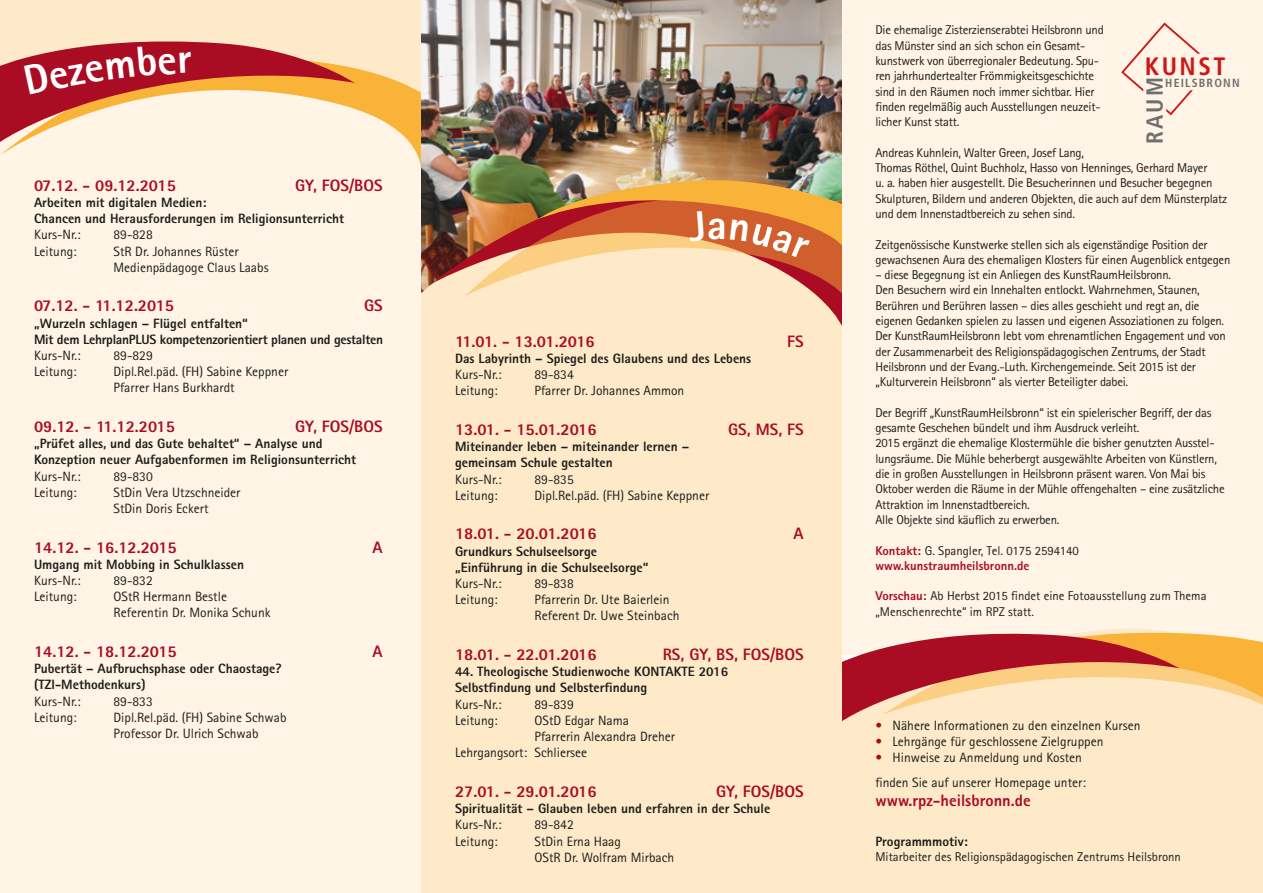
<style>
.page{position:relative;width:1263px;height:893px;background:#fff}
.page>*{position:absolute;margin:0;border:0;box-sizing:border-box;transform-origin:0 0}
.t1{font:800 42px "Rotis Sans Serif";color:#fff}
.t2{font:700 condensed 25.2px "Frutiger";letter-spacing:.1em;color:#cd171a}
.t3{font:700 condensed 23.4px "Frutiger";color:#706f6f}
.t4{font:800 16.5px "Rotis Sans Serif";color:#aa0c23}
.t5{font:800 16.5px "Rotis Sans Serif";letter-spacing:-.035em;color:#aa0c23}
.t6{font:13.5px/16.2px "Rotis Sans Serif";color:#1d1d1b}
.t7{font:800 13.5px/16.2px "Rotis Sans Serif";color:#1d1d1b}
.t8{font:800 13.5px/16.2px "Rotis Sans Serif";letter-spacing:-.02em;color:#1d1d1b}
.t9{font:12.75px/15.3px "Rotis Sans Serif";letter-spacing:-.02em;color:#1d1d1b}
.t10{font:12.75px/15.3px "Rotis Sans Serif";color:#1d1d1b}
.t11{font:800 12.75px/15.3px "Rotis Sans Serif";color:#aa0c23}
.t12{font:700 condensed 11.85px "Frutiger";letter-spacing:.1em;color:#706f6f}
.s1{font-weight:400;color:#1d1d1b}
.s2{font-weight:800;color:#aa0c23}
.s3{color:#aa0c23}
</style>
<div class="page">
<div style="left:842px;top:0;width:421px;height:655px;background:#fff4e5"></div>
<div style="left:0;top:0;width:842px;height:893px;background:#fee9c9"></div>
<img style="left:421px;top:0;width:421px;height:293px">
<div style="left:0;top:146px;width:421px;height:747px;background:#fff4e5"></div>
<div style="left:842px;top:721px;width:421px;height:172px;background:#fee9c9"></div>
<svg style="left:1px;top:53px;width:426px;height:119px;background:#fbe4c0"></svg>
<svg style="left:842px;top:628px;width:421px;height:93px;background:#e49f7f"></svg>
<svg style="left:432px;top:180px;width:410px;height:146px"></svg>
<svg style="left:1121px;top:22px;width:79px;height:93px"></svg>
<svg style="left:0;top:41px;width:355px;height:105px;background:#dd9081"></svg>
<svg style="left:465px;top:174px;width:377px;height:122px"></svg>
<p class="t9" style="left:875px;top:22px;width:230px">Die ehemalige Zisterzienserabtei Heilsbronn und das Münster sind an sich schon ein Gesamt&shy;kunstwerk von überregionaler Bedeutung. Spu&shy;ren jahrhundertealter Frömmigkeitsgeschichte sind in den Räumen noch immer sichtbar. Hier finden regelmäßig auch Ausstellungen neuzeit&shy;licher Kunst statt.</p>
<p class="t9" style="left:875px;top:145px;width:353px">Andreas Kuhnlein, Walter Green, Josef Lang,<br>Thomas Röthel, Quint Buchholz, Hasso von Henninges, Gerhard Mayer<br>u. a. haben hier ausgestellt. Die Besucherinnen und Besucher begegnen Skulpturen, Bildern und anderen Objekten, die auch auf dem Münsterplatz und dem Innenstadtbereich zu sehen sind.</p>
<p class="t9" style="left:875px;top:236px;width:356px">Zeitgenössische Kunstwerke stellen sich als eigenständige Position der gewachsenen Aura des ehemaligen Klosters für einen Augenblick entgegen</p>
<p class="t9" style="left:875px;top:267px;width:352px">– diese Begegnung ist ein Anliegen des KunstRaumHeilsbronn.<br>Den Besuchern wird ein Innehalten entlockt. Wahrnehmen, Staunen, Berühren und Berühren lassen – dies alles geschieht und regt an, die eigenen Gedanken spielen zu lassen und eigenen Assoziationen zu folgen.<br>Der KunstRaumHeilsbronn lebt vom ehrenamtlichen Engagement und von der Zusammenarbeit des Religionspädagogischen Zentrums, der Stadt Heilsbronn und der Evang.-Luth. Kirchengemeinde. Seit 2015 ist der „Kulturverein Heilsbronn“ als vierter Beteiligter dabei.</p>
<p class="t9" style="left:875px;top:405px;width:351px">Der Begriff „KunstRaumHeilsbronn“ ist ein spielerischer Begriff, der das gesamte Geschehen bündelt und ihm Ausdruck verleiht.<br>2015 ergänzt die ehemalige Klostermühle die bisher genutzten Ausstel&shy;lungsräume. Die Mühle beherbergt ausgewählte Arbeiten von Künstlern, die in großen Ausstellungen in Heilsbronn präsent waren. Von Mai bis Oktober werden die Räume in der Mühle offengehalten – eine zusätzliche Attraktion im Innenstadtbereich.<br>Alle Objekte sind käuflich zu erwerben.</p>
<p class="t11" style="left:875px;top:542px;width:205px">Kontakt: <span class="s1">G. Spangler, Tel. 0175 2594140 </span>www.kunstraumheilsbronn.de</p>
<p class="t10" style="left:875px;top:588px;width:333px"><span class="s2">Vorschau:</span> Ab Herbst 2015 findet eine Fotoausstellung zum Thema „Menschenrechte“ im RPZ statt.</p>
<h2 class="t2" style="left:1145px;top:51px;width:82px">KUNST</h2>
<p class="t12" style="left:1165px;top:76px;width:76px">HEILSBRONN</p>
<h3 class="t3" style="left:1141px;top:144px;width:68px;rotate:-90deg">RAUM</h3>
<p class="t4" style="left:34px;top:175px;width:143px">07.12. - 09.12.2015</p>
<p class="t4" style="left:295px;top:175px;width:89px">GY, FOS/BOS</p>
<p class="t7" style="left:34px;top:194px;width:312px">Arbeiten mit digitalen Medien:<br>Chancen und Herausforderungen im Religionsunterricht</p>
<p class="t6" style="left:34px;top:227px;width:48px">Kurs-Nr.:</p>
<p class="t6" style="left:114px;top:227px;width:41px">89-828</p>
<p class="t6" style="left:34px;top:243px;width:44px">Leitung:</p>
<p class="t6" style="left:114px;top:243px;width:157px">StR Dr. Johannes Rüster<br>Medienpädagoge Claus Laabs</p>
<p class="t4" style="left:34px;top:295px;width:142px">07.12. - 11.12.2015</p>
<p class="t4" style="left:364px;top:295px;width:20px">GS</p>
<p class="t8" style="left:34px;top:315px;width:351px">„Wurzeln schlagen – Flügel entfalten“<br>Mit dem LehrplanPLUS kompetenzorientiert planen und gestalten</p>
<p class="t6" style="left:34px;top:347px;width:48px">Kurs-Nr.:</p>
<p class="t6" style="left:114px;top:347px;width:41px">89-829</p>
<p class="t6" style="left:34px;top:363px;width:44px">Leitung:</p>
<p class="t6" style="left:114px;top:363px;width:176px">Dipl.Rel.päd. (FH) Sabine Keppner<br>Pfarrer Hans Burkhardt</p>
<p class="t4" style="left:34px;top:416px;width:142px">09.12. - 11.12.2015</p>
<p class="t4" style="left:295px;top:416px;width:89px">GY, FOS/BOS</p>
<p class="t7" style="left:34px;top:435px;width:324px">„Prüfet alles, und das Gute behaltet“ – Analyse und<br>Konzeption neuer Aufgabenformen im Religionsunterricht</p>
<p class="t6" style="left:34px;top:468px;width:48px">Kurs-Nr.:</p>
<p class="t6" style="left:114px;top:468px;width:41px">89-830</p>
<p class="t6" style="left:34px;top:484px;width:44px">Leitung:</p>
<p class="t6" style="left:114px;top:484px;width:128px">StDin Vera Utzschneider<br>StDin Doris Eckert</p>
<p class="t4" style="left:34px;top:536px;width:144px">14.12. - 16.12.2015</p>
<p class="t4" style="left:373px;top:536px;width:12px">A</p>
<p class="t7" style="left:34px;top:556px;width:211px">Umgang mit Mobbing in Schulklassen</p>
<p class="t6" style="left:34px;top:572px;width:48px">Kurs-Nr.:</p>
<p class="t6" style="left:114px;top:572px;width:41px">89-832</p>
<p class="t6" style="left:34px;top:588px;width:44px">Leitung:</p>
<p class="t6" style="left:114px;top:588px;width:158px">OStR Hermann Bestle<br>Referentin Dr. Monika Schunk</p>
<p class="t4" style="left:34px;top:641px;width:144px">14.12. - 18.12.2015</p>
<p class="t4" style="left:373px;top:641px;width:12px">A</p>
<p class="t7" style="left:34px;top:660px;width:249px">Pubertät – Aufbruchsphase oder Chaostage? (TZI-Methodenkurs)</p>
<p class="t6" style="left:34px;top:693px;width:48px">Kurs-Nr.:</p>
<p class="t6" style="left:114px;top:693px;width:41px">89-833</p>
<p class="t6" style="left:34px;top:709px;width:44px">Leitung:</p>
<p class="t6" style="left:114px;top:709px;width:174px">Dipl.Rel.päd. (FH) Sabine Schwab<br>Professor Dr. Ulrich Schwab</p>
<p class="t6" style="left:875px;top:717px;width:266px"><span class="s3">•</span> Nähere Informationen zu den einzelnen Kursen</p>
<p class="t6" style="left:875px;top:733px;width:229px"><span class="s3">•</span> Lehrgänge für geschlossene Zielgruppen</p>
<p class="t6" style="left:875px;top:745px;width:212px;line-height:24.8px"><span class="s3">•</span> Hinweise zu Anmeldung und Kosten finden Sie auf unserer Homepage unter:</p>
<p class="t4" style="left:875px;top:790px;width:157px">www.rpz-heilsbronn.de</p>
<p class="t7" style="left:875px;top:833px;width:94px">Programmmotiv:</p>
<p class="t10" style="left:875px;top:849px;width:307px">Mitarbeiter des Religionspädagogischen Zentrums Heilsbronn</p>
<h1 class="t1" style="left:707px;top:198px;width:22px">a</h1>
<p class="t5" style="left:455px;top:331px;width:141px">11.01. - 13.01.2016</p>
<p class="t4" style="left:787px;top:331px;width:18px">FS</p>
<p class="t7" style="left:455px;top:350px;width:298px">Das Labyrinth – Spiegel des Glaubens und des Lebens</p>
<p class="t6" style="left:455px;top:366px;width:48px">Kurs-Nr.:</p>
<p class="t6" style="left:534px;top:366px;width:41px">89-834</p>
<p class="t6" style="left:455px;top:383px;width:44px">Leitung:</p>
<p class="t6" style="left:534px;top:383px;width:151px">Pfarrer Dr. Johannes Ammon</p>
<p class="t4" style="left:455px;top:419px;width:143px">13.01. - 15.01.2016</p>
<p class="t4" style="left:728px;top:419px;width:77px">GS, MS, FS</p>
<p class="t7" style="left:455px;top:438px;width:236px">Miteinander leben – miteinander lernen – gemeinsam Schule gestalten</p>
<p class="t6" style="left:455px;top:471px;width:48px">Kurs-Nr.:</p>
<p class="t6" style="left:534px;top:471px;width:41px">89-835</p>
<p class="t6" style="left:455px;top:487px;width:44px">Leitung:</p>
<p class="t6" style="left:534px;top:487px;width:176px">Dipl.Rel.päd. (FH) Sabine Keppner</p>
<p class="t4" style="left:455px;top:523px;width:143px">18.01. - 20.01.2016</p>
<p class="t4" style="left:794px;top:523px;width:12px">A</p>
<p class="t7" style="left:455px;top:543px;width:195px">Grundkurs Schulseelsorge „Einführung in die Schulseelsorge“</p>
<p class="t6" style="left:455px;top:575px;width:48px">Kurs-Nr.:</p>
<p class="t6" style="left:534px;top:575px;width:41px">89-838</p>
<p class="t6" style="left:455px;top:591px;width:44px">Leitung:</p>
<p class="t6" style="left:534px;top:591px;width:146px">Pfarrerin Dr. Ute Baierlein<br>Referent Dr. Uwe Steinbach</p>
<p class="t4" style="left:455px;top:644px;width:143px">18.01. - 22.01.2016</p>
<p class="t4" style="left:663px;top:644px;width:142px">RS, GY, BS, FOS/BOS</p>
<p class="t7" style="left:455px;top:663px;width:275px">44. Theologische Studienwoche KONTAKTE 2016<br>Selbstfindung und Selbsterfindung</p>
<p class="t6" style="left:455px;top:696px;width:48px">Kurs-Nr.:</p>
<p class="t6" style="left:534px;top:696px;width:41px">89-839</p>
<p class="t6" style="left:455px;top:712px;width:44px">Leitung:</p>
<p class="t6" style="left:534px;top:712px;width:96px">OStD Edgar Nama</p>
<p class="t6" style="left:534px;top:728px;width:142px">Pfarrerin Alexandra Dreher</p>
<p class="t6" style="left:455px;top:744px;width:134px">Lehrgangsort: Schliersee</p>
<p class="t4" style="left:455px;top:781px;width:143px">27.01. - 29.01.2016</p>
<p class="t4" style="left:716px;top:781px;width:89px">GY, FOS/BOS</p>
<p class="t7" style="left:455px;top:800px;width:317px">Spiritualität – Glauben leben und erfahren in der Schule</p>
<p class="t6" style="left:455px;top:816px;width:48px">Kurs-Nr.:</p>
<p class="t6" style="left:534px;top:816px;width:41px">89-842</p>
<p class="t6" style="left:455px;top:833px;width:44px">Leitung:</p>
<p class="t6" style="left:534px;top:833px;width:141px">StDin Erna Haag<br>OStR Dr. Wolfram Mirbach</p>
</div>
